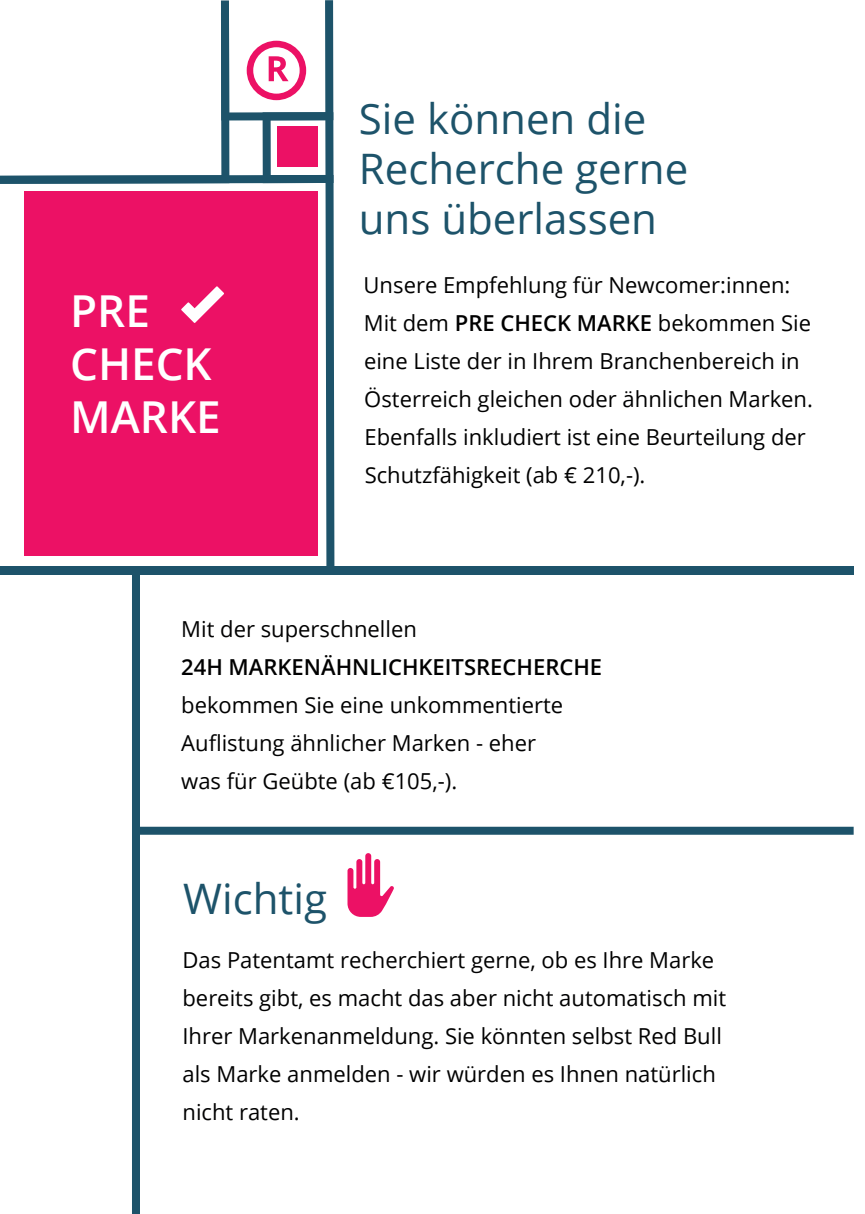
<style>
.page{position:relative;width:865px;height:1214px;background:#fff}
.page>*{position:absolute;margin:0;border:0;box-sizing:border-box;transform-origin:0 0}
.t1{font:600 44px/52.8px "Open Sans";color:#fff}
.t2{font:42px/50px "Open Sans";color:#1d536a}
.t3{font:22px/38px "Open Sans";color:#000001}
.t4{font:600 22px "Open Sans";color:#000001}
.s1{font-weight:600}
</style>
<div class="page">
<div style="left:132px;top:569px;width:8px;height:644px;background:#1d536a"></div>
<div style="left:139px;top:826px;width:714px;height:8px;background:#1d536a"></div>
<div style="left:0;top:566px;width:853px;height:8px;background:#1d536a"></div>
<svg style="left:24px;top:175px;width:310px;height:391px;background:#e7216e"></svg>
<svg style="left:0;top:175px;width:233px;height:13px"></svg>
<svg style="left:181px;top:286px;width:43px;height:37px"></svg>
<svg style="left:221px;top:0;width:112px;height:183px"></svg>
<svg style="left:347px;top:853px;width:47px;height:63px"></svg>
<h1 class="t1" style="left:70px;top:284px;width:152px">PRE<br>CHECK<br>MARKE</h1>
<h2 class="t2" style="left:359px;top:93px;width:331px">Sie können die<br>Recherche gerne uns überlassen</h2>
<p class="t3" style="left:363px;top:265px;width:451px">Unsere Empfehlung für Newcomer:innen:<br>Mit dem <span class="s1">PRE CHECK MARKE</span> bekommen Sie eine Liste der in Ihrem Branchenbereich in Österreich gleichen oder ähnlichen Marken.<br>Ebenfalls inkludiert ist eine Beurteilung der Schutzfähigkeit (ab € 210,-).</p>
<p class="t3" style="left:181px;top:609px;width:237px">Mit der superschnellen</p>
<p class="t4" style="left:181px;top:651px;width:422px">24H MARKENÄHNLICHKEITSRECHERCHE</p>
<p class="t3" style="left:181px;top:685px;width:383px">bekommen Sie eine unkommentierte<br>Auflistung ähnlicher Marken - eher was für Geübte (ab €105,-).</p>
<h2 class="t2" style="left:183px;top:872px;width:145px">Wichtig</h2>
<p class="t3" style="left:182px;top:940px;width:545px">Das Patentamt recherchiert gerne, ob es Ihre Marke bereits gibt, es macht das aber nicht automatisch mit Ihrer Markenanmeldung. Sie könnten selbst Red Bull als Marke anmelden - wir würden es Ihnen natürlich nicht raten.</p>
</div>
